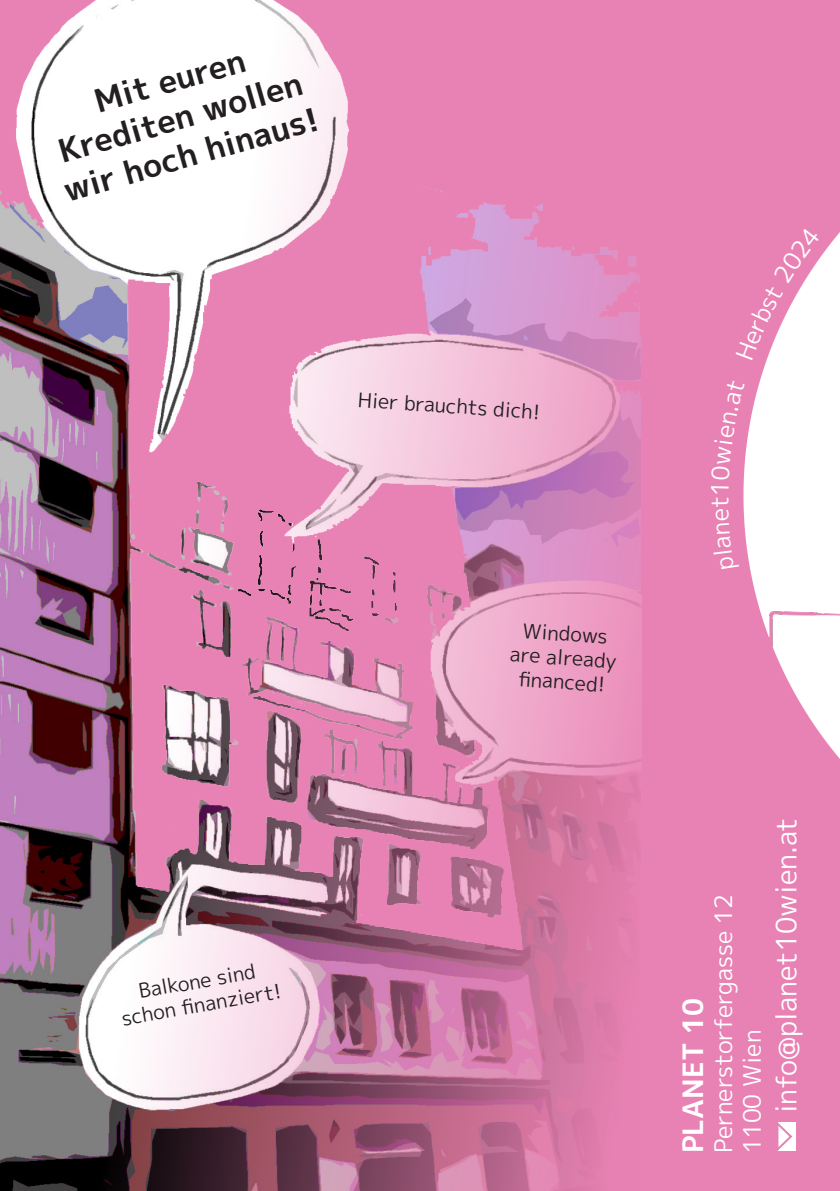
<style>
.page{position:relative;width:840px;height:1191px;background:#fff}
.page>*{position:absolute;margin:0;border:0;box-sizing:border-box;transform-origin:0 0}
.t1{font:700 32px/38.4px "MPLUS1 p";color:#231f20}
.t2{font:28px "MPLUS1 p";color:#fff}
.t3{font:700 28px "MPLUS1 p";color:#fff}
.t4{font:24px "MPLUS1 p";color:#fff}
.t5{font:20px/24px "MPLUS1 p";color:#231f20;text-align:center}
</style>
<div class="page">
<div style="left:0;top:0;width:839px;height:1191px;background:#e982b4"></div>
<img style="left:0;top:0;width:641px;height:1191px">
<img style="left:743px;top:233px;width:96px;height:525px">
<div style="left:778px;top:1122px;width:18px;height:29px;background:#fff"></div>
<svg style="left:778px;top:1123px;width:15px;height:27px"></svg>
<svg style="left:743px;top:380px;width:1px;height:100px"></svg>
<svg style="left:743px;top:233px;width:77px;height:127px"></svg>
<p class="t1" style="left:90px;top:83px;width:157px;rotate:-16deg">Mit euren</p>
<p class="t1" style="left:48px;top:135px;width:265px;rotate:-16deg">Krediten wollen wir hoch hinaus!</p>
<p class="t5" style="left:359px;top:387px;width:184px;rotate:4deg">Hier brauchts dich!</p>
<p class="t5" style="left:115px;top:983px;width:163px;rotate:-10deg">Balkone sind schon fi nanziert!</p>
<p class="t5" style="left:512px;top:618px;width:108px;rotate:4deg">Windows are already fi nanced!</p>
<p class="t3" style="left:672px;top:1153px;width:157px;rotate:-90deg">PLANET 10</p>
<p class="t4" style="left:705px;top:1153px;width:260px;rotate:-90deg">Pernerstorfergasse 12</p>
<p class="t4" style="left:734px;top:1153px;width:125px;rotate:-90deg">1100 Wien</p>
<p class="t2" style="left:765px;top:1113px;width:297px;rotate:-90deg">info@planet10wien.at</p>
</div>
